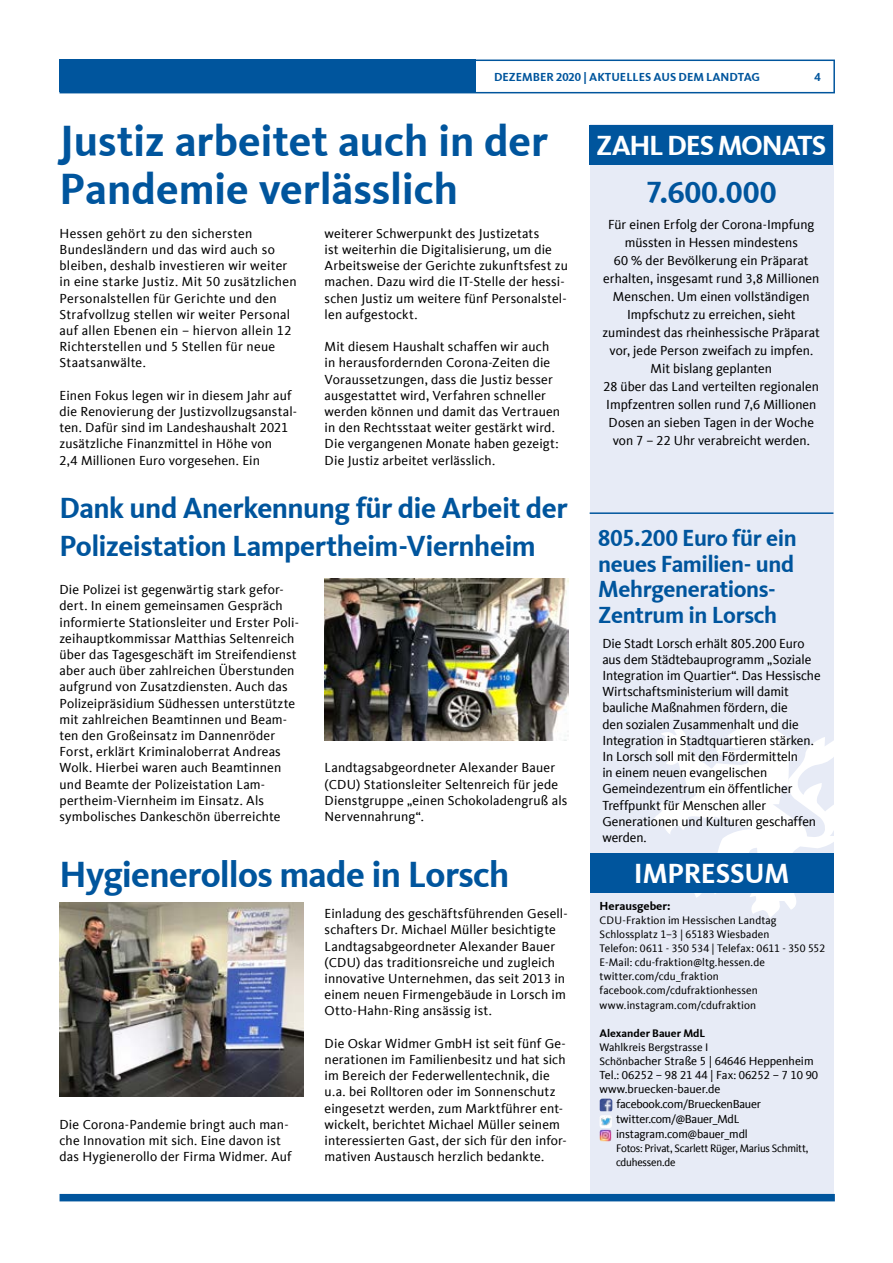
<style>
.page{position:relative;width:893px;height:1263px;background:#fff}
.page>*{position:absolute;margin:0;border:0;box-sizing:border-box;transform-origin:0 0}
.t1{font:700 45px/48px "CDU Kievit Tab";color:#00559d}
.t2{font:700 37.5px "CDU Kievit Tab";letter-spacing:-.02em;color:#00559d}
.t3{font:700 31.5px "CDU Kievit Tab";letter-spacing:.02em;color:#00559d}
.t4{font:700 30px/37.5px "CDU Kievit Tab";letter-spacing:-.02em;color:#00559d}
.t5{font:700 28.5px "CDU Kievit Tab";letter-spacing:-.03em;color:#fff}
.t6{font:700 28.5px "CDU Kievit Tab";letter-spacing:-.01em;color:#fff}
.t7{font:700 24px/25.5px "CDU Kievit Tab";letter-spacing:-.02em;color:#00559d}
.t8{font:13.5px/16.2px "CDU Kievit Tab";letter-spacing:.01em;color:#000}
.t9{font:13.5px/16.2px "CDU Kievit Tab";letter-spacing:-.01em;color:#000}
.t10{font:12px "CDU Kievit Tab";letter-spacing:-.005em;color:#000}
.t11{font:700 12px "CDU Kievit Tab";color:#00559d}
.t12{font:700 12px "CDU Kievit Tab";color:#000}
.t13{font:11.25px/14.1px "CDU Kievit Tab";letter-spacing:.005em;color:#000}
.t14{font:11.25px/14.1px "CDU Kievit Tab";letter-spacing:-.025em;color:#000}
.t15{font:700 11.25px "CDU Kievit Tab";color:#000}
.s1{font-size:11.25px}
</style>
<div class="page">
<div style="left:590px;top:124px;width:243px;height:1070px;background:#e7ebf6"></div>
<svg style="left:653px;top:718px;width:181px;height:200px"></svg>
<div style="left:590px;top:853px;width:243px;height:40px;background:#00559d"></div>
<svg style="left:600px;top:1098px;width:12px;height:44px"></svg>
<div style="left:60px;top:1194px;width:775px;height:7px;background:#00559d"></div>
<div style="left:60px;top:60px;width:775px;height:33px;border:2px solid #00559d"></div>
<div style="left:60px;top:60px;width:416px;height:32px;background:#00559d"></div>
<div style="left:589px;top:125px;width:244px;height:40px;background:#00559d"></div>
<img style="left:325px;top:578px;width:243px;height:162px">
<hr style="left:590px;top:512px;width:243px;height:2px;background:#00559d">
<img style="left:60px;top:902px;width:243px;height:194px">
<p class="t11" style="left:494px;top:70px;width:268px">DEZEMBER 2020 | AKTUELLES AUS DEM LANDTAG</p>
<p class="t11" style="left:814px;top:70px;width:8px">4</p>
<h1 class="t1" style="left:60px;top:117px;width:490px">Justiz arbeitet auch in der<br>Pandemie verlässlich</h1>
<p class="t8" style="left:60px;top:225px;width:239px">Hessen gehört zu den sichersten Bundesländern und das wird auch so bleiben, deshalb investieren wir weiter in eine starke Justiz. Mit 50 zusätzlichen Personalstellen für Gerichte und den Strafvollzug stellen wir weiter Personal auf allen Ebenen ein – hiervon allein 12<br>Richterstellen und 5 Stellen für neue Staatsanwälte.</p>
<p class="t8" style="left:60px;top:387px;width:239px">Einen Fokus legen wir in diesem Jahr auf die Renovierung der Justizvollzugsanstal&shy;ten. Dafür sind im Landeshaushalt 2021 zusätzliche Finanzmittel in Höhe von<br>2,4 Millionen Euro vorgesehen. Ein</p>
<h3 class="t5" style="left:596px;top:128px;width:232px">ZAHL DES MONATS</h3>
<h3 class="t3" style="left:646px;top:174px;width:131px">7.600.000</h3>
<p class="t8" style="left:603px;top:216px;width:219px;line-height:18px;text-align:center">Für einen Erfolg der Corona-Impfung müssten in Hessen mindestens<br>60 % der Bevölkerung ein Präparat erhalten, insgesamt rund 3,8 Millionen Menschen. Um einen vollständigen Impfschutz zu erreichen, sieht zumindest das rheinhessische Präparat vor, jede Person zweifach zu impfen.<br>Mit bislang geplanten<br>28 über das Land verteilten regionalen Impfzentren sollen rund 7,6 Millionen Dosen an sieben Tagen in der Woche von 7 – 22 Uhr verabreicht werden.</p>
<p class="t8" style="left:325px;top:225px;width:245px">weiterer Schwerpunkt des Justizetats<br>ist weiterhin die Digitalisierung, um die Arbeitsweise der Gerichte zukunftsfest zu machen. Dazu wird die IT-Stelle der hessi&shy;schen Justiz um weitere fünf Personalstel&shy;len aufgestockt.</p>
<p class="t8" style="left:325px;top:339px;width:237px">Mit diesem Haushalt schaffen wir auch in herausfordernden Corona-Zeiten die Voraussetzungen, dass die Justiz besser ausgestattet wird, Verfahren schneller werden können und damit das Vertrauen in den Rechtsstaat weiter gestärkt wird.<br>Die vergangenen Monate haben gezeigt:<br>Die Justiz arbeitet verlässlich.</p>
<h3 class="t4" style="left:60px;top:489px;width:510px">Dank und Anerkennung für die Arbeit der<br>Polizeistation Lampertheim-Viernheim</h3>
<p class="t8" style="left:60px;top:582px;width:241px">Die Polizei ist gegenwärtig stark gefor&shy;dert. In einem gemeinsamen Gespräch informierte Stationsleiter und Erster Poli&shy;zeihauptkommissar Matthias Seltenreich über das Tagesgeschäft im Streifendienst aber auch über zahlreichen Überstunden aufgrund von Zusatzdiensten. Auch das Polizeipräsidium Südhessen unterstützte mit zahlreichen Beamtinnen und Beam&shy;ten den Großeinsatz im Dannenröder Forst, erklärt Kriminaloberrat Andreas Wolk. Hierbei waren auch Beamtinnen und Beamte der Polizeistation Lam&shy;pertheim-Viernheim im Einsatz. Als symbolisches Dankeschön überreichte</p>
<h3 class="t7" style="left:598px;top:525px;width:200px">805.200 Euro für ein neues Familien- und<br>Mehrgenerations-<br>Zentrum in Lorsch</h3>
<p class="t9" style="left:602px;top:635px;width:220px">Die Stadt Lorsch erhält 805.200 Euro aus dem Städtebauprogramm „Soziale Integration im Quartier“. Das Hessische Wirtschaftsministerium will damit bauliche Maßnahmen fördern, die<br>den sozialen Zusammenhalt und die Integration in Stadtquartieren stärken.<br>In Lorsch soll mit den Fördermitteln<br>in einem neuen evangelischen Gemeindezentrum ein öffentlicher Treffpunkt für Menschen aller Generationen und Kulturen geschaffen werden.</p>
<p class="t8" style="left:325px;top:760px;width:244px">Landtagsabgeordneter Alexander Bauer (CDU) Stationsleiter Seltenreich für jede Dienstgruppe „einen Schokoladengruß als Nervennahrung“.</p>
<h2 class="t2" style="left:60px;top:852px;width:451px">Hygienerollos made in Lorsch</h2>
<p class="t8" style="left:60px;top:1116px;width:234px">Die Corona-Pandemie bringt auch man&shy;che Innovation mit sich. Eine davon ist das Hygienerollo der Firma Widmer. Auf</p>
<p class="t8" style="left:325px;top:906px;width:245px">Einladung des geschäftsführenden Gesell&shy;schafters Dr. Michael Müller besichtigte Landtagsabgeordneter Alexander Bauer (CDU) das traditionsreiche und zugleich innovative Unternehmen, das seit 2013 in einem neuen Firmengebäude in Lorsch im Otto-Hahn-Ring ansässig ist.</p>
<p class="t8" style="left:325px;top:1035px;width:244px">Die Oskar Widmer GmbH ist seit fünf Ge&shy;nerationen im Familienbesitz und hat sich im Bereich der Federwellentechnik, die u.a. bei Rolltoren oder im Sonnenschutz eingesetzt werden, zum Marktführer ent&shy;wickelt, berichtet Michael Müller seinem interessierten Gast, der sich für den infor&shy;mativen Austausch herzlich bedankte.</p>
<h3 class="t6" style="left:634px;top:857px;width:157px">IMPRESSUM</h3>
<p class="t12" style="left:600px;top:899px;width:73px">Herausgeber:</p>
<p class="t13" style="left:600px;top:913px;width:227px">CDU-Fraktion im Hessischen Landtag Schlossplatz 1–3 | 65183 Wiesbaden<br>Telefon: 0611 - 350 534 | Telefax: 0611 - 350 552<br>E-Mail: cdu-fraktion@ltg.hessen.de twitter.com/cdu_fraktion facebook.com/cdufraktionhessen www.instagram.com/cdufraktion</p>
<p class="t15" style="left:600px;top:1026px;width:107px">Alexander Bauer MdL</p>
<p class="t13" style="left:600px;top:1040px;width:110px">Wahlkreis Bergstrasse I</p>
<p class="t10" style="left:600px;top:1054px;width:216px"><span class="s1">Schönb</span>acher Straße 5 | 64646 Heppenheim</p>
<p class="t10" style="left:600px;top:1068px;width:220px">Tel.: 06252 – 98 21 44 | Fax: 06252 – 7 10 90</p>
<p class="t10" style="left:600px;top:1082px;width:122px">www.bruecken-bauer.de</p>
<p class="t10" style="left:617px;top:1097px;width:146px">facebook.com/BrueckenBauer</p>
<p class="t10" style="left:616px;top:1112px;width:125px">twitter.com/@Bauer_MdL</p>
<p class="t10" style="left:616px;top:1127px;width:133px">instagram.com@bauer_mdl</p>
<p class="t14" style="left:616px;top:1141px;width:194px">Fotos: Privat, Scarlett Rüger, Marius Schmitt, cduhessen.de</p>
</div>
